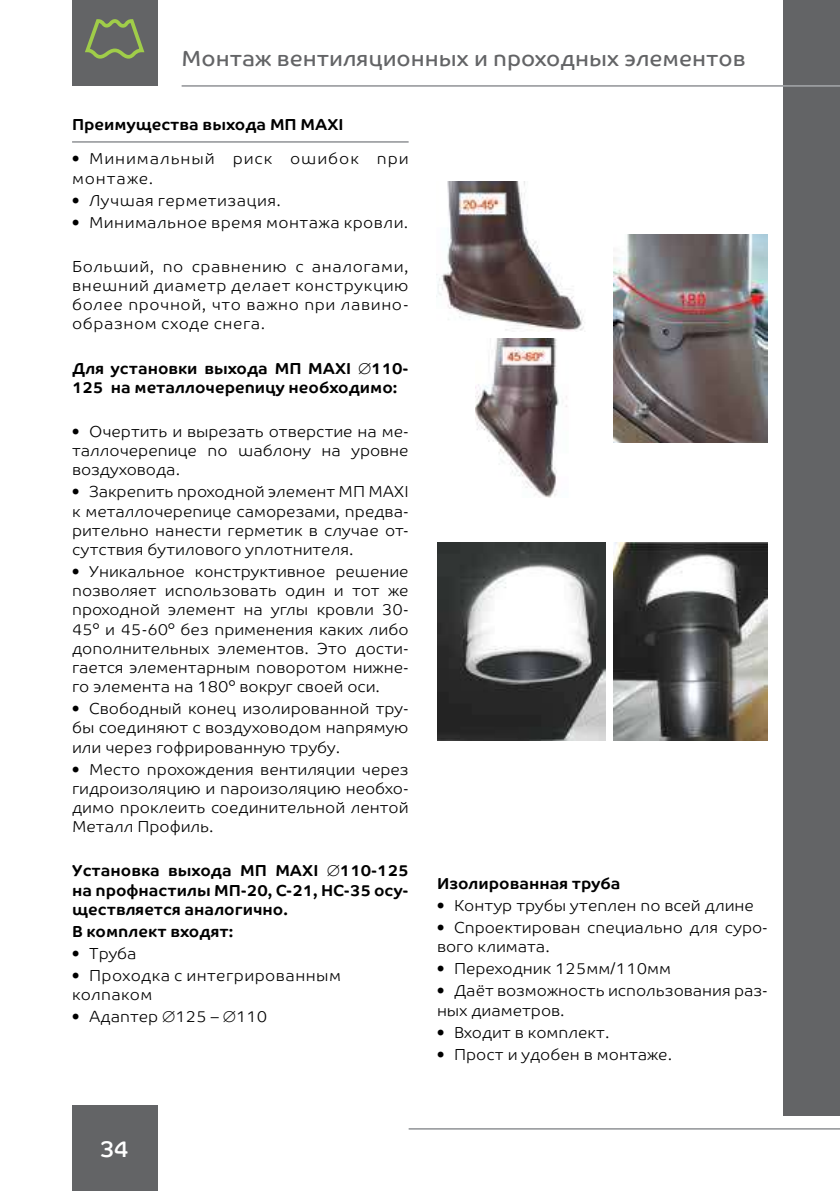
<style>
.page{position:relative;width:840px;height:1191px;background:#fff}
.page>*{position:absolute;margin:0;border:0;box-sizing:border-box;transform-origin:0 0}
.t1{font:22.6px "Co Headline Corp";color:#fff}
.t2{font:22px "Co Text Corp";color:#636466}
.t3{font:300 16px/19.2px "Co Text Corp";color:#000;text-align:justify}
.t4{font:700 16px/19.2px "Co Text Corp";color:#000}
.t5{font:300 16px/19.2px "Co Text Corp";letter-spacing:.03em;color:#000}
.t6{font:300 16px/19.2px "Co Text Corp";letter-spacing:.06em;color:#000}
</style>
<div class="page">
<div style="left:782px;top:0;width:57px;height:1115px;background:#636466"></div>
<div style="left:72px;top:1106px;width:85px;height:85px;background:#636466"></div>
<hr style="left:408px;top:1128px;width:431px;height:1px;background:#9d9fa2">
<div style="left:72px;top:0;width:85px;height:85px;background:#636466"></div>
<hr style="left:181px;top:85px;width:658px;height:2px;background:#9d9fa2">
<img style="left:613px;top:235px;width:154px;height:208px">
<img style="left:475px;top:339px;width:92px;height:159px">
<img style="left:436px;top:182px;width:148px;height:149px">
<img style="left:613px;top:542px;width:154px;height:199px">
<img style="left:437px;top:542px;width:167px;height:199px">
<svg style="left:85px;top:19px;width:60px;height:40px"></svg>
<hr style="left:72px;top:141px;width:336px;height:2px;background:#9d9fa2">
<h2 class="t2" style="left:181px;top:45px;width:565px">Монтаж вентиляционных и проходных элементов</h2>
<p class="t4" style="left:72px;top:114px;width:273px">Преимущества выхода МП MAXI</p>
<p class="t6" style="left:72px;top:149px;width:338px">• Минимальный риск ошибок при монтаже.</p>
<p class="t5" style="left:72px;top:190px;width:210px">• Лучшая герметизация.</p>
<p class="t5" style="left:72px;top:213px;width:337px">• Минимальное время монтажа кровли.</p>
<p class="t3" style="left:72px;top:257px;width:338px">Больший, по сравнению с аналогами, внешний диаметр делает конструкцию более прочной, что важно при лавино&shy;образном сходе снега.</p>
<p class="t4" style="left:72px;top:358px;width:338px">Для установки выхода МП MAXI ∅110-<br>125 на металлочерепицу необходимо:</p>
<p class="t3" style="left:72px;top:422px;width:338px">• Очертить и вырезать отверстие на ме&shy;таллочерепице по шаблону на уровне воздуховода.</p>
<p class="t3" style="left:72px;top:482px;width:338px">• Закрепить проходной элемент МП MAXI к металлочерепице саморезами, предва&shy;рительно нанести герметик в случае от&shy;сутствия бутилового уплотнителя.</p>
<p class="t3" style="left:72px;top:562px;width:338px">• Уникальное конструктивное решение позволяет использовать один и тот же проходной элемент на углы кровли 30- 45° и 45-60° без применения каких либо дополнительных элементов. Это дости&shy;гается элементарным поворотом нижне&shy;го элемента на 180° вокруг своей оси.</p>
<p class="t3" style="left:72px;top:699px;width:338px">• Свободный конец изолированной тру&shy;бы соединяют с воздуховодом напрямую или через гофрированную трубу.</p>
<p class="t3" style="left:72px;top:759px;width:338px">• Место прохождения вентиляции через гидроизоляцию и пароизоляцию необхо&shy;димо проклеить соединительной лентой Металл Профиль.</p>
<p class="t4" style="left:72px;top:861px;width:338px;text-align:justify">Установка выхода МП MAXI ∅110-125 на профнастилы МП-20, С-21, НС-35 осу&shy;ществляется аналогично.</p>
<p class="t4" style="left:72px;top:921px;width:163px">В комплект входят:</p>
<p class="t3" style="left:72px;top:943px;width:66px">• Труба</p>
<p class="t5" style="left:72px;top:965px;width:270px">• Проходка с интегрированным колпаком</p>
<p class="t3" style="left:72px;top:1007px;width:197px">• Адаптер ∅125 – ∅110</p>
<p class="t4" style="left:437px;top:873px;width:185px">Изолированная труба</p>
<p class="t3" style="left:437px;top:895px;width:318px">• Контур трубы утеплен по всей длине</p>
<p class="t3" style="left:437px;top:918px;width:332px">• Спроектирован специально для суро&shy;вого климата.</p>
<p class="t3" style="left:437px;top:959px;width:235px">• Переходник 125мм/110мм</p>
<p class="t3" style="left:437px;top:981px;width:332px">• Даёт возможность использования раз&shy;ных диаметров.</p>
<p class="t3" style="left:437px;top:1022px;width:174px">• Входит в комплект.</p>
<p class="t3" style="left:437px;top:1044px;width:236px">• Прост и удобен в монтаже.</p>
<h1 class="t1" style="left:101px;top:1135px;width:29px">34</h1>
</div>
